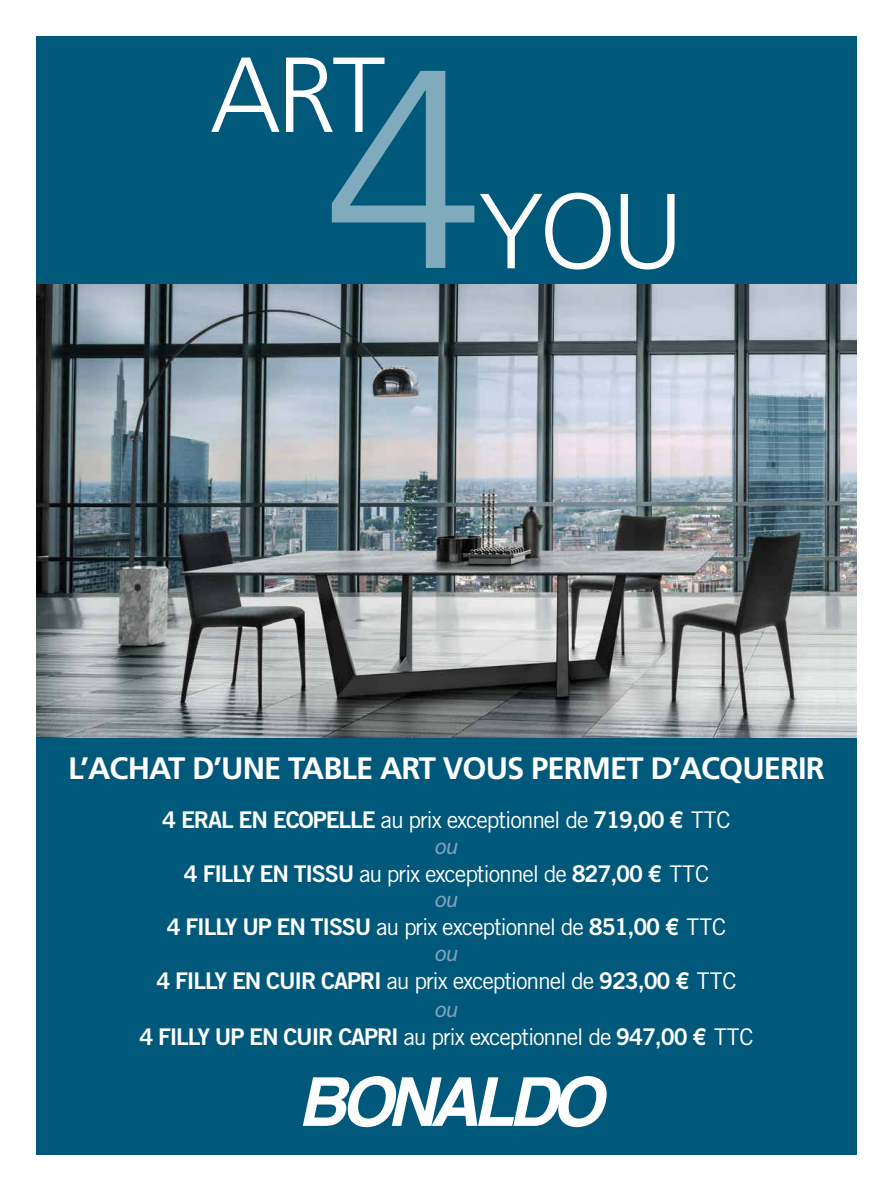
<style>
.page{position:relative;width:893px;height:1191px;background:#fff}
.page>*{position:absolute;margin:0;border:0;box-sizing:border-box;transform-origin:0 0}
.t1{font:300 282.2px "Frutiger";color:#fff}
.t2{font:300 106.5px "Frutiger";letter-spacing:-.04em;color:#fff}
.t3{font:700 31px "Frutiger LT Std";letter-spacing:-.03em;color:#fff}
.t4{font:23px "Trade Gothic LT Std";letter-spacing:-.05em;color:#fff}
.t5{font:23px "Trade Gothic Bold Two";letter-spacing:-.05em;color:#fff}
.t6{font:italic 23px "Myriad Pro";letter-spacing:-.03em;color:#82a0b8}
.s1{font-family:"Trade Gothic Bold Two"}
.s2{font-family:"Trade Gothic LT Std Bd 2"}
.s3{font-family:"Trade Gothic LT Std"}
</style>
<div class="page">
<div style="left:36px;top:36px;width:821px;height:1119px;background:#00587b"></div>
<img style="left:36px;top:285px;width:821px;height:452px">
<svg style="left:303px;top:1076px;width:304px;height:51px"></svg>
<h2 class="t2" style="left:210px;top:35px;width:177px">ART</h2>
<h1 class="t1" style="left:325px;top:11px;width:158px">4</h1>
<h2 class="t2" style="left:479px;top:171px;width:206px">YOU</h2>
<h3 class="t3" style="left:68px;top:750px;width:758px">L’ACHAT D’UNE TABLE ART VOUS PERMET D’ACQUERIR</h3>
<p class="t4" style="left:162px;top:806px;width:570px"><span class="s1">4 ERAL EN ECOPELLE</span> au prix exceptionnel de <span class="s1">719,00</span> <span class="s2">€</span> TTC</p>
<p class="t6" style="left:435px;top:831px;width:25px">ou</p>
<p class="t4" style="left:184px;top:859px;width:527px"><span class="s1">4 FILLY EN TISSU</span> au prix exceptionnel de <span class="s1">827,00</span> <span class="s2">€</span> TTC</p>
<p class="t6" style="left:435px;top:885px;width:25px">ou</p>
<p class="t4" style="left:167px;top:913px;width:561px"><span class="s1">4 FILLY UP EN TISSU</span> au prix exceptionnel de <span class="s1">851,00</span> <span class="s2">€</span> TTC</p>
<p class="t6" style="left:435px;top:938px;width:25px">ou</p>
<p class="t5" style="left:156px;top:966px;width:582px">4 FILLY EN CUIR CAPRI <span class="s3">au prix exceptionnel de</span> 923,00 <span class="s2">€</span> <span class="s3">TTC</span></p>
<p class="t6" style="left:435px;top:995px;width:25px">ou</p>
<p class="t5" style="left:139px;top:1022px;width:616px">4 FILLY UP EN CUIR CAPRI <span class="s3">au prix exceptionnel de</span> 947,00 <span class="s2">€</span> <span class="s3">TTC</span></p>
</div>
